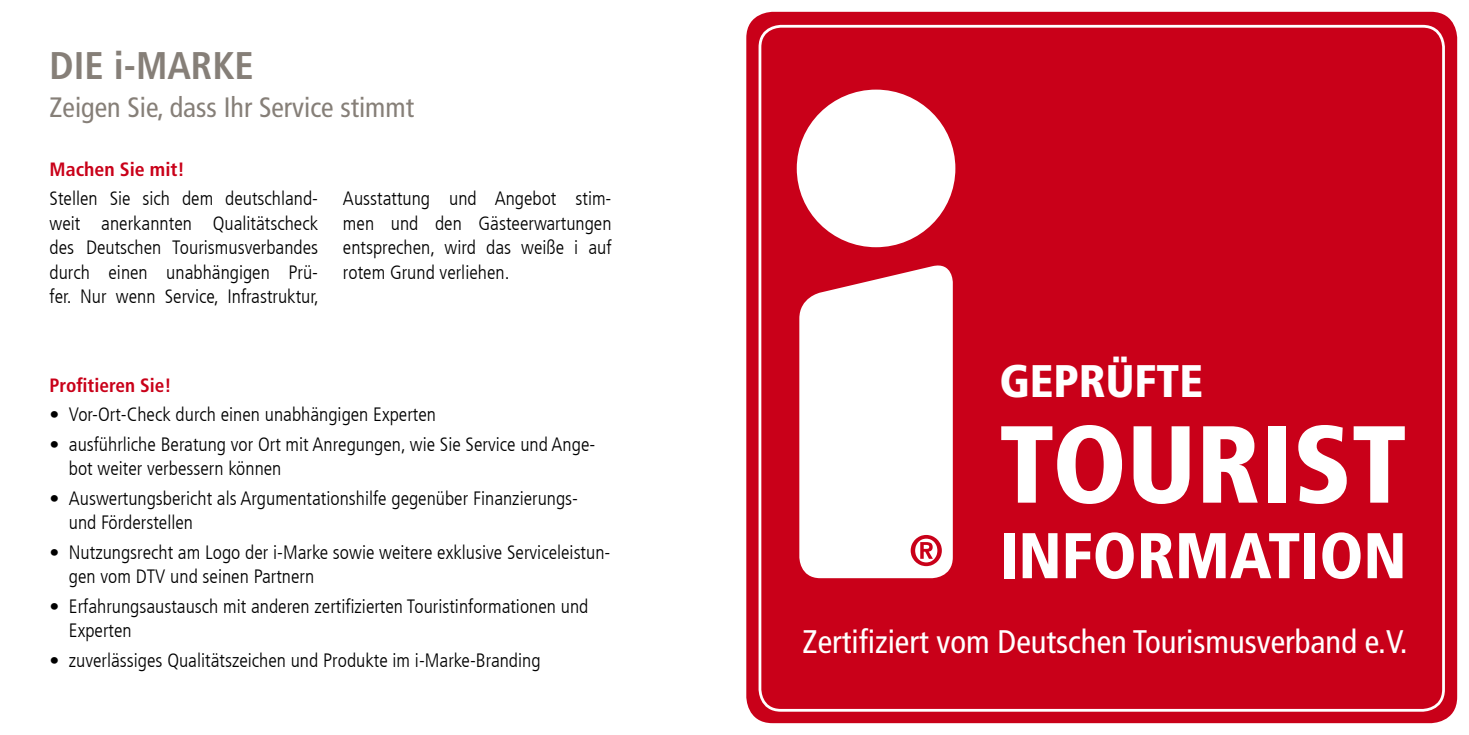
<style>
.page{position:relative;width:1469px;height:735px;background:#fff}
.page>*{position:absolute;margin:0;border:0;box-sizing:border-box;transform-origin:0 0}
.t1{font:900 condensed 109.2px "Frutiger LT Com";color:#fff}
.t2{font:900 condensed 64.4px "Frutiger LT Com";color:#fff}
.t3{font:900 condensed 45.5px "Frutiger LT Com";color:#fff}
.t4{font:700 condensed 38.5px "Frutiger LT Com";color:#867f78}
.t5{font:condensed 32.55px "Frutiger LT Com";color:#fff}
.t6{font:condensed 28px "Frutiger LT Com";color:#867f78}
.t7{font:300 condensed 19.25px/24.5px "Frutiger LT Com";color:#000}
.t8{font:700 condensed 19.25px "Frutiger LT Com";color:#c90019}
</style>
<div class="page">
<div style="left:746px;top:12px;width:711px;height:710px;background:#c90019;border-radius:26px"></div>
<div style="left:758px;top:25px;width:686px;height:686px;border:3px solid #fff;border-radius:21px"></div>
<div style="left:799px;top:265px;width:153px;height:313px;background:#fff"></div>
<div style="left:796px;top:90px;width:159px;height:157px;background:#fff;border-radius:50%"></div>
<svg style="left:910px;top:534px;width:31px;height:32px"></svg>
<p class="t4" style="left:50px;top:42px;width:206px">DIE i-MARKE</p>
<p class="t6" style="left:50px;top:91px;width:366px">Zeigen Sie, dass Ihr Service stimmt</p>
<p class="t8" style="left:50px;top:158px;width:137px">Machen Sie mit!</p>
<p class="t7" style="left:50px;top:186px;width:271px;text-align:justify">Stellen Sie sich dem deutschland&shy;weit anerkannten Qualitätscheck des Deutschen Tourismusverbandes durch einen unabhängigen Prü&shy;fer. Nur wenn Service, Infrastruktur,</p>
<p class="t7" style="left:343px;top:186px;width:270px;text-align:justify">Ausstattung und Angebot stim&shy;men und den Gästeerwartungen entsprechen, wird das weiße i auf rotem Grund verliehen.</p>
<p class="t8" style="left:50px;top:373px;width:123px">Profitieren Sie!</p>
<p class="t7" style="left:50px;top:402px;width:388px">• Vor-Ort-Check durch einen unabhängigen Experten</p>
<p class="t7" style="left:69px;top:432px;width:528px;text-indent:-19px">• ausführliche Beratung vor Ort mit Anregungen, wie Sie Service und Ange&shy;bot weiter verbessern können</p>
<p class="t7" style="left:69px;top:486px;width:510px;text-indent:-19px">• Auswertungsbericht als Argumentationshilfe gegenüber Finanzierungs&shy;und Förderstellen</p>
<p class="t7" style="left:69px;top:540px;width:543px;text-indent:-19px">• Nutzungsrecht am Logo der i-Marke sowie weitere exklusive Serviceleistun&shy;gen vom DTV und seinen Partnern</p>
<p class="t7" style="left:69px;top:594px;width:521px;text-indent:-19px">• Erfahrungsaustausch mit anderen zertifizierten Touristinformationen und<br>Experten</p>
<p class="t7" style="left:50px;top:648px;width:492px">• zuverlässiges Qualitätszeichen und Produkte im i-Marke-Branding</p>
<p class="t3" style="left:999px;top:353px;width:205px">GEPRÜFTE</p>
<p class="t1" style="left:999px;top:398px;width:408px">TOURIST</p>
<p class="t2" style="left:999px;top:516px;width:408px">INFORMATION</p>
<p class="t5" style="left:802px;top:622px;width:606px">Zertifiziert vom Deutschen Tourismusverband e.V.</p>
</div>
